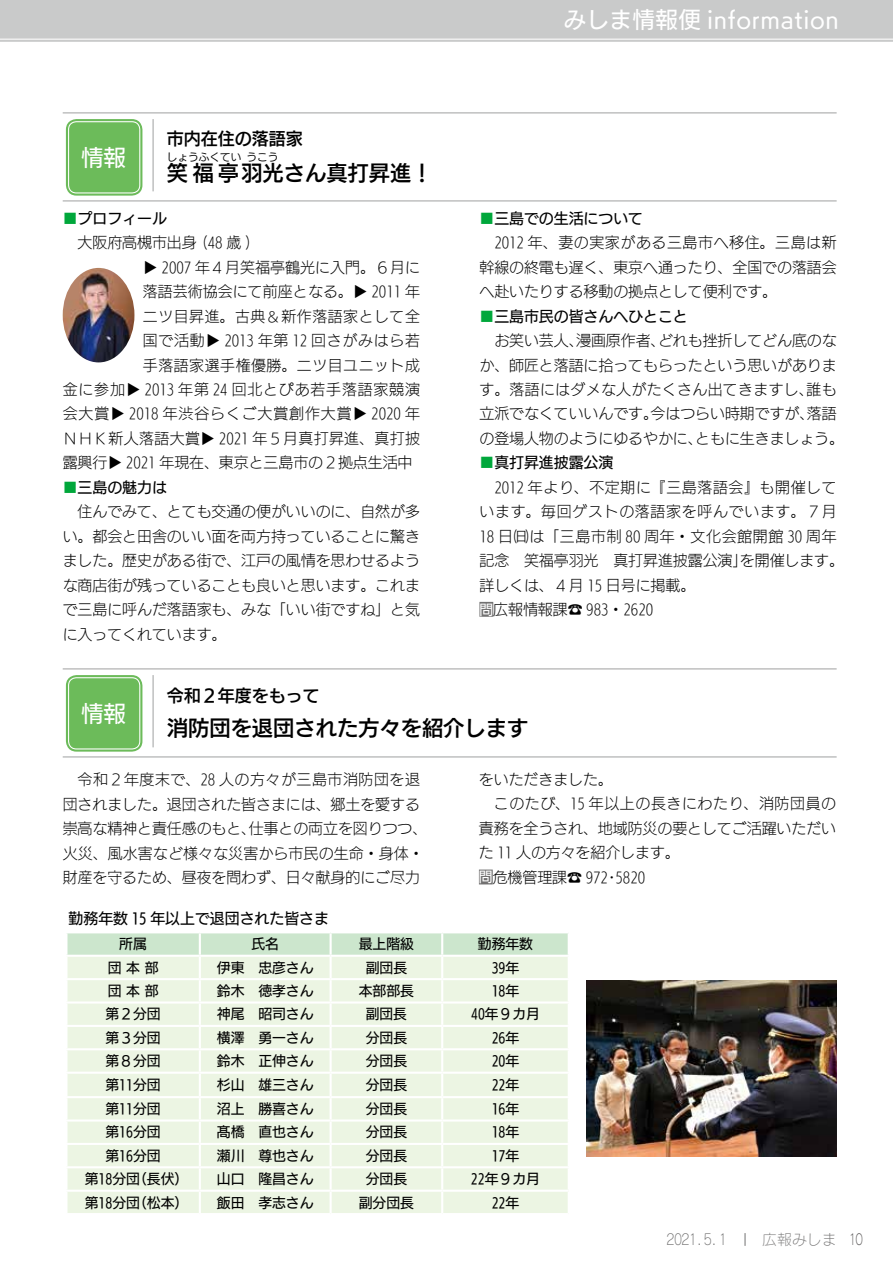
<style>
.page{position:relative;width:893px;height:1263px;background:#fff}
.page>*{position:absolute;margin:0;border:0;box-sizing:border-box;transform-origin:0 0}
.t1{font:22.35px "UD Kakugo Large Pro M";letter-spacing:.03em;color:#fff}
.t2{font:21.3px "UD Kakugo Large Pro DB";color:#000}
.t3{font:16.95px "UD Kakugo Large Pro DB";color:#000}
.t4{font:14.85px/24.5px "UD Kakugo Large Pro L";color:#000;text-align:justify}
.t5{font:14.85px/24.5px "UD Kakugo Large Pro L";letter-spacing:.045em;color:#000}
.t6{font:14.85px "UD Kakugo Large Pro M";color:#000}
.t7{font:14.85px "UD Kakugo Large Pro L";letter-spacing:.04em;color:#000}
.t8{font:14.85px "UD Kakugo Large Pro L";letter-spacing:.065em;color:#000}
.t9{font:14.85px "UD Kakugo Large Pro L";letter-spacing:.06em;color:#000}
.t10{font:14.85px "UD Kakugo Large Pro L";letter-spacing:.025em;color:#000}
.t11{font:14.85px "UD Kakugo Large Pro L";letter-spacing:.05em;color:#000}
.t12{font:14.85px "UD Kakugo Large Pr 6 M";color:#000}
.t13{font:14.85px "Rodin Cattleya Pro L";color:#727171}
.t14{font:13.8px "UD Kakugo Large Pro M";color:#000}
.t15{font:10.65px "UD Kakugo Large Pro DB";color:#000}
.s1{font-family:"UD Kakugo Large Pro L";color:#00a73b}
.s2{color:#00a73b}
.s3{font-family:"UD Kakugo Large Pro M";font-size:13.8px;color:#fff}
.s4{color:#595757}
</style>
<div class="page">
<svg style="left:0;top:0;width:893px;height:42px;background:#cacbcb"></svg>
<hr style="left:63px;top:113px;width:774px;height:1px;background:#9fa0a0">
<hr style="left:63px;top:669px;width:774px;height:1px;background:#9fa0a0">
<hr style="left:63px;top:201px;width:774px;height:1px;background:#9fa0a0">
<hr style="left:63px;top:757px;width:774px;height:1px;background:#9fa0a0">
<hr style="left:153px;top:119px;width:1px;height:72px;background:#9fa0a0">
<hr style="left:153px;top:675px;width:1px;height:72px;background:#9fa0a0">
<div style="left:66px;top:119px;width:76px;height:77px;background:#6cbb5a;border-radius:11px"></div>
<div style="left:63px;top:116px;width:83px;height:83px;border:1px solid #fff;border-radius:13px"></div>
<div style="left:68px;top:121px;width:72px;height:72px;border:1px solid #fff;border-radius:8px"></div>
<div style="left:66px;top:675px;width:76px;height:77px;background:#6cbb5a;border-radius:11px"></div>
<div style="left:63px;top:672px;width:83px;height:83px;border:1px solid #fff;border-radius:13px"></div>
<div style="left:68px;top:677px;width:72px;height:72px;border:1px solid #fff;border-radius:8px"></div>
<div style="left:479px;top:602px;width:14px;height:15px;background:#727171"></div>
<div style="left:479px;top:869px;width:14px;height:15px;background:#727171"></div>
<svg style="left:67px;top:933px;width:501px;height:280px;background:#ebf4e4"></svg>
<img style="left:587px;top:980px;width:250px;height:177px">
<img style="left:63px;top:268px;width:71px;height:94px">
<svg style="left:745px;top:1233px;width:1px;height:13px"></svg>
<h1 class="t1" style="left:81px;top:139px;width:46px">情報</h1>
<p class="t3" style="left:167px;top:125px;width:138px">市内在住の落語家</p>
<h2 class="t2" style="left:167px;top:155px;width:267px">笑福亭羽光さん真打昇進！</h2>
<p class="t15" style="left:167px;top:148px;width:76px">しょうふくてい</p>
<p class="t15" style="left:247px;top:148px;width:33px">うこう</p>
<p class="t6" style="left:63px;top:206px;width:106px"><span class="s1">■</span>プロフィール</p>
<p class="t4" style="left:78px;top:230px;width:176px">大阪府高槻市出身（４８ 歳）</p>
<p class="t4" style="left:143px;top:254px;width:278px">▶ 2007 年4 月笑福亭鶴光に入門。6 月に</p>
<p class="t4" style="left:143px;top:279px;width:278px">落語芸術協会にて前座となる。▶ 2011 年</p>
<p class="t7" style="left:143px;top:304px;width:278px">二ツ目昇進。古典&amp;新作落語家として全</p>
<p class="t11" style="left:143px;top:329px;width:278px">国で活動▶ 2013 年第 12 回さがみはら若</p>
<p class="t7" style="left:143px;top:353px;width:278px">手落語家選手権優勝。二ツ目ユニット成</p>
<p class="t9" style="left:63px;top:378px;width:359px">金に参加▶ 2013 年第 24 回北とぴあ若手落語家競演</p>
<p class="t8" style="left:63px;top:402px;width:359px">会大賞▶ 2018 年渋谷らくご大賞創作大賞▶ 2020 年</p>
<p class="t10" style="left:63px;top:426px;width:359px">NHK新人落語大賞▶ 2021 年5 月真打昇進、真打披</p>
<p class="t4" style="left:63px;top:450px;width:351px">露興行▶ 2021 年現在、東京と三島市の２拠点生活中</p>
<p class="t6" style="left:63px;top:475px;width:106px"><span class="s2">■</span>三島の魅力は</p>
<p class="t4" style="left:63px;top:499px;width:359px;text-indent:15px">住んでみて、とても交通の便がいいのに、自然が多い。都会と田舎のいい面を両方持っていることに驚きました。歴史がある街で、江戸の風情を思わせるような商店街が残っていることも良いと思います。これまで三島に呼んだ落語家も、みな「いい街ですね」と気に入ってくれています。</p>
<h1 class="t1" style="left:564px;top:2px;width:277px">みしま情報便 information</h1>
<p class="t6" style="left:479px;top:206px;width:165px"><span class="s2">■</span>三島での生活について</p>
<p class="t4" style="left:479px;top:230px;width:359px;text-indent:15px">2012 年、妻の実家がある三島市へ移住。三島は新幹線の終電も遅く、東京へ通ったり、全国での落語会へ赴いたりする移動の拠点として便利です。</p>
<p class="t6" style="left:479px;top:304px;width:210px"><span class="s1">■</span>三島市民の皆さんへひとこと</p>
<p class="t4" style="left:479px;top:328px;width:366px;text-align:center">お笑い芸人、漫画原作者、どれも挫折してどん底のな<br>か、師匠と落語に拾ってもらったという思いがあります。落語にはダメな人がたくさん出てきますし、誰も立派でなくていいんです。今はつらい時期ですが、落語の登場人物のようにゆるやかに、ともに生きましょう。</p>
<p class="t6" style="left:479px;top:451px;width:135px"><span class="s1">■</span>真打昇進披露公演</p>
<p class="t5" style="left:479px;top:474px;width:366px;text-indent:15px">2012 年より、不定期に『三島落語会』も開催しています。毎回ゲストの落語家を呼んでいます。7 月<br>18 日㈰は「三島市制 80 周年・文化会館開館 30 周年記念 笑福亭羽光　真打昇進披露公演」を開催します。詳しくは、４月 15 日号に掲載。<br><span class="s3">問</span>広報情報課☎ 983・2620</p>
<h1 class="t1" style="left:81px;top:695px;width:46px">情報</h1>
<p class="t3" style="left:167px;top:682px;width:155px">令和２年度をもって</p>
<h2 class="t2" style="left:167px;top:710px;width:363px">消防団を退団された方々を紹介します</h2>
<p class="t4" style="left:63px;top:767px;width:366px;text-align:center">令和２年度末で、28 人の方々が三島市消防団を退<br>団されました。退団された皆さまには、郷土を愛する崇高な精神と責任感のもと、仕事との両立を図りつつ、火災、風水害など様々な災害から市民の生命・身体・財産を守るため、昼夜を問わず、日々献身的にご尽力</p>
<p class="t4" style="left:479px;top:767px;width:135px">をいただきました。</p>
<p class="t5" style="left:494px;top:791px;width:344px">このたび、15 年以上の長きにわたり、消防団員の</p>
<p class="t4" style="left:479px;top:815px;width:359px">責務を全うされ、地域防災の要としてご活躍いただい</p>
<p class="t4" style="left:479px;top:840px;width:202px">た 11 人の方々を紹介します。</p>
<p class="t4" style="left:479px;top:864px;width:145px"><span class="s3">問</span>危機管理課☎ ９７２ ・５８２０</p>
<p class="t12" style="left:69px;top:910px;width:262px">勤務年数 15 年以上で退団された皆さま</p>
<p class="t14" style="left:119px;top:933px;width:29px">所属</p>
<p class="t14" style="left:251px;top:933px;width:29px">氏名</p>
<p class="t14" style="left:359px;top:933px;width:57px">最上階級</p>
<p class="t14" style="left:478px;top:933px;width:57px">勤務年数</p>
<p class="t14" style="left:108px;top:956px;width:52px">団 本 部</p>
<p class="t14" style="left:217px;top:956px;width:98px">伊東　忠彦さん</p>
<p class="t14" style="left:366px;top:956px;width:43px">副団長</p>
<p class="t14" style="left:492px;top:956px;width:29px">３９年</p>
<p class="t14" style="left:108px;top:980px;width:52px">団 本 部</p>
<p class="t14" style="left:217px;top:980px;width:98px">鈴木　徳孝さん</p>
<p class="t14" style="left:359px;top:980px;width:57px">本部部長</p>
<p class="t14" style="left:492px;top:980px;width:29px">18年</p>
<p class="t14" style="left:106px;top:1003px;width:57px">第２分団</p>
<p class="t14" style="left:217px;top:1003px;width:98px">神尾　昭司さん</p>
<p class="t14" style="left:366px;top:1003px;width:43px">副団長</p>
<p class="t14" style="left:471px;top:1003px;width:70px">４０年９カ月</p>
<p class="t14" style="left:106px;top:1026px;width:57px">第３分団</p>
<p class="t14" style="left:217px;top:1026px;width:98px">横澤　勇一さん</p>
<p class="t14" style="left:366px;top:1026px;width:43px">分団長</p>
<p class="t14" style="left:492px;top:1026px;width:29px">26年</p>
<p class="t14" style="left:106px;top:1050px;width:57px">第８分団</p>
<p class="t14" style="left:217px;top:1050px;width:98px">鈴木　正伸さん</p>
<p class="t14" style="left:366px;top:1050px;width:43px">分団長</p>
<p class="t14" style="left:492px;top:1050px;width:29px">20年</p>
<p class="t14" style="left:106px;top:1074px;width:57px">第11分団</p>
<p class="t14" style="left:217px;top:1074px;width:98px">杉山　雄三さん</p>
<p class="t14" style="left:366px;top:1074px;width:43px">分団長</p>
<p class="t14" style="left:492px;top:1074px;width:29px">22年</p>
<p class="t14" style="left:106px;top:1098px;width:57px">第11分団</p>
<p class="t14" style="left:217px;top:1098px;width:98px">沼上　勝喜さん</p>
<p class="t14" style="left:366px;top:1098px;width:43px">分団長</p>
<p class="t14" style="left:492px;top:1098px;width:29px">1６年</p>
<p class="t14" style="left:106px;top:1121px;width:57px">第16分団</p>
<p class="t14" style="left:217px;top:1121px;width:98px">髙橋　直也さん</p>
<p class="t14" style="left:366px;top:1121px;width:43px">分団長</p>
<p class="t14" style="left:492px;top:1121px;width:29px">18年</p>
<p class="t14" style="left:106px;top:1144px;width:57px">第16分団</p>
<p class="t14" style="left:217px;top:1144px;width:98px">瀬川　尊也さん</p>
<p class="t14" style="left:366px;top:1144px;width:43px">分団長</p>
<p class="t14" style="left:492px;top:1144px;width:29px">１７年</p>
<p class="t14" style="left:85px;top:1168px;width:105px">第18分団（長伏）</p>
<p class="t14" style="left:217px;top:1168px;width:98px">山口　隆昌さん</p>
<p class="t14" style="left:366px;top:1168px;width:43px">分団長</p>
<p class="t14" style="left:471px;top:1168px;width:71px">２２年９カ月</p>
<p class="t14" style="left:85px;top:1191px;width:105px">第18分団（松本）</p>
<p class="t14" style="left:217px;top:1191px;width:98px">飯田　孝志さん</p>
<p class="t14" style="left:359px;top:1191px;width:57px">副分団長</p>
<p class="t14" style="left:492px;top:1191px;width:29px">２２年</p>
<p class="t13" style="left:667px;top:1230px;width:61px">２０２1．5．1</p>
<p class="t13" style="left:762px;top:1230px;width:102px">広報みしま <span class="s4">10</span></p>
</div>
